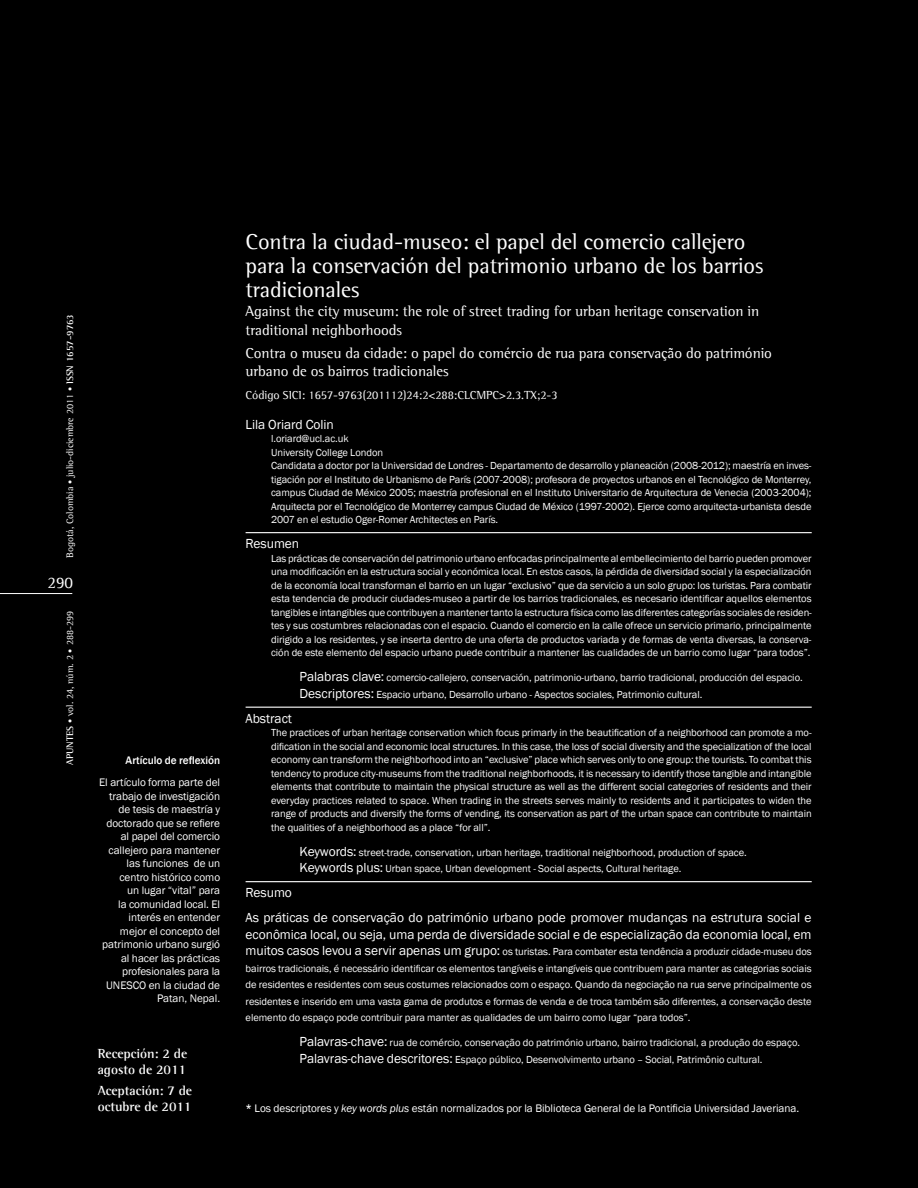
<style>
.page{position:relative;width:918px;height:1188px;background:#000}
.page>*{position:absolute;margin:0;border:0;box-sizing:border-box;transform-origin:0 0}
.t1{font:22.5px/24px "Agfa Rotis Semi Serif";letter-spacing:-.005em;color:#fff}
.t2{font:16.5px "Agfa Rotis Semi Serif";color:#fff}
.t3{font:15px/18.8px "Agfa Rotis Semi Serif";letter-spacing:-.005em;color:#fff}
.t4{font:13.5px/25px "Franklin Gothic";letter-spacing:-.005em;color:#fff}
.t5{font:700 13.5px/16.5px "Agfa Rotis Semi Serif";letter-spacing:-.005em;color:#fff}
.t6{font:12px "Agfa Rotis Semi Serif";letter-spacing:-.005em;color:#fff}
.t7{font:11.25px/13.5px "Franklin Gothic";letter-spacing:-.005em;color:#fff;text-align:right}
.t8{font:500 11.25px "Franklin Gothic";letter-spacing:-.005em;color:#fff}
.t9{font:10.5px/13.5px "Franklin Gothic";letter-spacing:-.005em;color:#fff}
.t10{font:9.75px "Agfa Rotis Semi Serif";color:#fff}
.s1{font-size:8.25px}
.s2{font-weight:700}
.s3{font-size:13.5px}
.s4{font-weight:500}
.s5{font-style:italic}
</style>
<div class="page">
<hr style="left:0;top:593px;width:72px;height:1px;background:#fff">
<hr style="left:246px;top:532px;width:566px;height:1px;background:#fff">
<hr style="left:246px;top:707px;width:566px;height:1px;background:#fff">
<hr style="left:246px;top:881px;width:566px;height:1px;background:#fff">
<p class="t10" style="left:64px;top:558px;width:245px;rotate:-90deg">Bogotá, Colombia <span class="s1">•</span> julio-diciembre 2011 <span class="s1">•</span> <span class="s2">ISSN 1657-9763</span></p>
<h2 class="t2" style="left:48px;top:573px;width:27px">290</h2>
<p class="t10" style="left:64px;top:765px;width:155px;rotate:-90deg"><span class="s2">APUNTES</span> <span class="s1">•</span> vol. 24, núm. 2 <span class="s1">•</span> 288-299</p>
<p class="t8" style="left:126px;top:754px;width:96px">Artículo de reflexión</p>
<p class="t7" style="left:99px;top:776px;width:123px">El artículo forma parte del trabajo de investigación de tesis de maestría y doctorado que se refiere al papel del comercio callejero para mantener las funciones de un centro histórico como<br>un lugar “vital” para<br>la comunidad local. El interés en entender mejor el concepto del patrimonio urbano surgió al hacer las prácticas profesionales para la<br>UNESCO en la ciudad de<br>Patan, Nepal.</p>
<p class="t5" style="left:98px;top:1045px;width:91px">Recepción: 2 de agosto de 2011</p>
<p class="t5" style="left:98px;top:1082px;width:96px">Aceptación: 7 de octubre de 2011</p>
<h1 class="t1" style="left:246px;top:229px;width:519px">Contra la ciudad-museo: el papel del comercio callejero para la conservación del patrimonio urbano de los barrios tradicionales</h1>
<h3 class="t3" style="left:246px;top:301px;width:515px">Against the city museum: the role of street trading for urban heritage conservation in traditional neighborhoods</h3>
<h3 class="t3" style="left:246px;top:343px;width:528px">Contra o museu da cidade: o papel do comércio de rua para conservação do património urbano de os bairros tradicionales</h3>
<p class="t6" style="left:246px;top:388px;width:314px">Código SICI: 1657-9763(201112)24:2&lt;288:CLCMPC&gt;2.3.TX;2-3</p>
<p class="t4" style="left:246px;top:412px;width:90px">Lila Oriard Colin</p>
<p class="t9" style="left:271px;top:432px;width:542px">l.oriard@ucl.ac.uk<br>University College London<br>Candidata a doctor por la Universidad de Londres - Departamento de desarrollo y planeación (2008-2012); maestría en inves&shy;tigación por el Instituto de Urbanismo de París (2007-2008); profesora de proyectos urbanos en el Tecnológico de Monterrey, campus Ciudad de México 2005; maestría profesional en el Instituto Universitario de Arquitectura de Venecia (2003-2004); Arquitecta por el Tecnológico de Monterrey campus Ciudad de México (1997-2002). Ejerce como arquitecta-urbanista desde 2007 en el estudio Oger-Romer Architectes en París.</p>
<p class="t4" style="left:246px;top:531px;width:55px">Resumen</p>
<p class="t9" style="left:271px;top:552px;width:542px;text-align:justify">Las prácticas de conservación del patrimonio urbano enfocadas principalmente al embellecimiento del barrio pueden promover una modificación en la estructura social y económica local. En estos casos, la pérdida de diversidad social y la especialización de la economía local transforman el barrio en un lugar “exclusivo” que da servicio a un solo grupo: los turistas. Para combatir esta tendencia de producir ciudades-museo a partir de los barrios tradicionales, es necesario identificar aquellos elementos tangibles e intangibles que contribuyen a mantener tanto la estructura física como las diferentes categorías sociales de residen&shy;tes y sus costumbres relacionadas con el espacio. Cuando el comercio en la calle ofrece un servicio primario, principalmente dirigido a los residentes, y se inserta dentro de una oferta de productos variada y de formas de venta diversas, la conserva&shy;ción de este elemento del espacio urbano puede contribuir a mantener las cualidades de un barrio como lugar “para todos”.</p>
<p class="t9" style="left:300px;top:670px;width:505px;line-height:16.5px"><span class="s3">Palabras clave:</span> comercio-callejero, conservación, patrimonio-urbano, barrio tradicional, producción del espacio.<br><span class="s3">Descriptores:</span> Espacio urbano, Desarrollo urbano - Aspectos sociales, Patrimonio cultural.</p>
<p class="t4" style="left:246px;top:706px;width:48px">Abstract</p>
<p class="t9" style="left:271px;top:726px;width:542px;text-align:justify">The practices of urban heritage conservation which focus primarly in the beautification of a neighborhood can promote a mo&shy;dification in the social and economic local structures. In this case, the loss of social diversity and the specialization of the local economy can transform the neighborhood into an “exclusive” place which serves only to one group: the tourists. To combat this tendency to produce city-museums from the traditional neighborhoods, it is necessary to identify those tangible and intangible elements that contribute to maintain the physical structure as well as the different social categories of residents and their everyday practices related to space. When trading in the streets serves mainly to residents and it participates to widen the range of products and diversify the forms of vending, its conservation as part of the urban space can contribute to maintain the qualities of a neighborhood as a place “for all”.</p>
<p class="t9" style="left:300px;top:844px;width:449px;line-height:16.5px"><span class="s3">Keywords:</span> street-trade, conservation, urban heritage, traditional neighborhood, production of space.<br><span class="s3">Keywords plus:</span> Urban space, Urban development - Social aspects, Cultural heritage.</p>
<p class="t4" style="left:246px;top:880px;width:568px">Resumo<br>As práticas de conservação do património urbano pode promover mudanças na estrutura social e</p>
<p class="t4" style="left:246px;top:922px;width:567px">econômica local, ou seja, uma perda de diversidade social e de especialização da economia local, em</p>
<p class="t9" style="left:246px;top:944px;width:568px;line-height:16.5px;text-align:justify"><span class="s3">muitos casos levou a servir apenas um grupo:</span> os turistas. Para combater esta tendência a produzir cidade-museu dos bairros tradicionais, é necessário identificar os elementos tangíveis e intangíveis que contribuem para manter as categorias sociais de residentes e residentes com seus costumes relacionados com o espaço. Quando da negociação na rua serve principalmente os residentes e inserido em uma vasta gama de produtos e formas de venda e de troca também são diferentes, a conservação deste elemento do espaço pode contribuir para manter as qualidades de um bairro como lugar “para todos”.</p>
<p class="t9" style="left:300px;top:1035px;width:502px;line-height:16.5px"><span class="s3">Palavras-chave:</span> rua de comércio, conservação do património urbano, bairro tradicional, a produção do espaço.<br><span class="s3">Palavras-chave descritores:</span> Espaço público, Desenvolvimento urbano – Social, Patrimônio cultural.</p>
<p class="t7" style="left:246px;top:1101px;width:555px"><span class="s4">*</span> Los descriptores y <span class="s5">key words plus</span> están normalizados por la Biblioteca General de la Pontificia Universidad Javeriana.</p>
</div>
